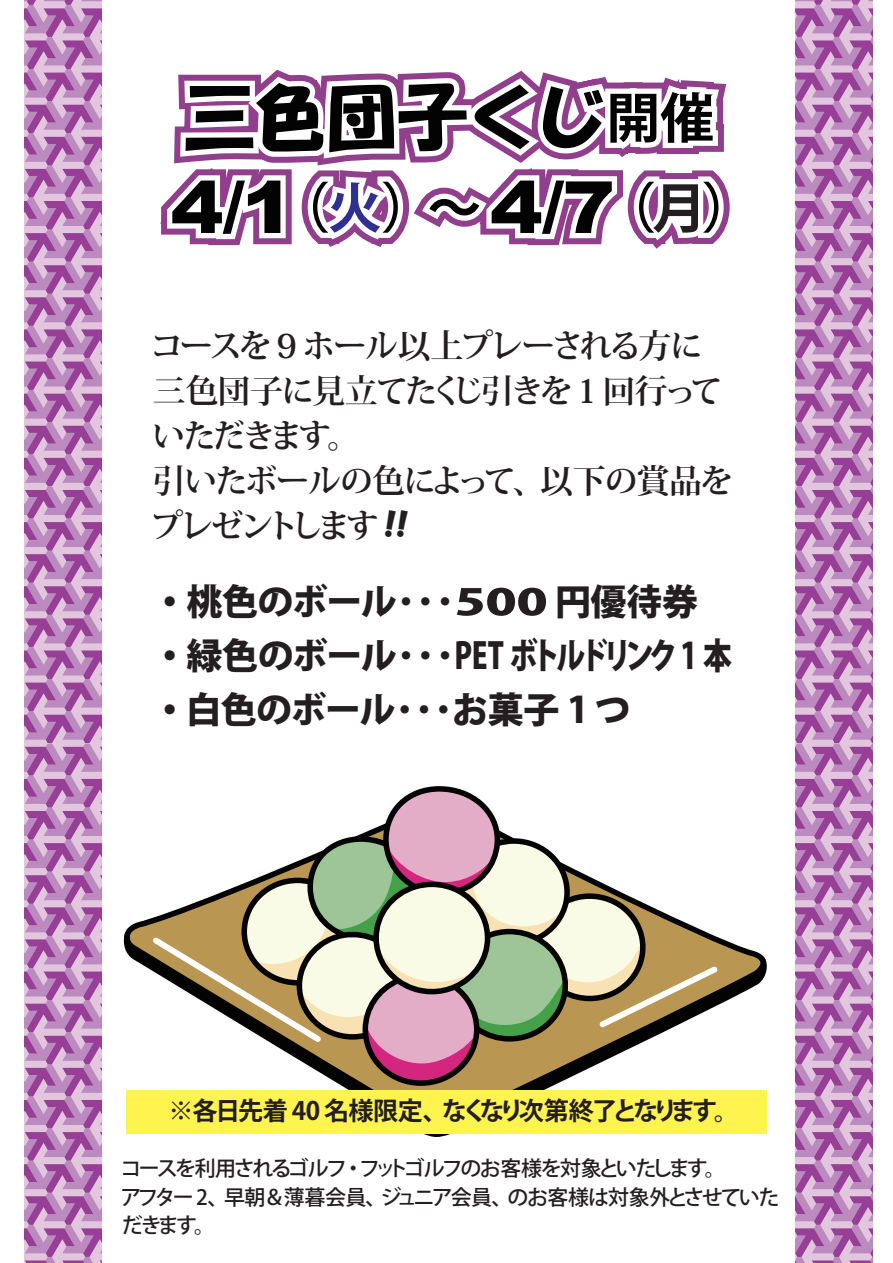
<style>
.page{position:relative;width:893px;height:1263px;background:#fff}
.page>*{position:absolute;margin:0;border:0;box-sizing:border-box;transform-origin:0 0}
.t1{font:900 72px "Arial";color:#030303;scale:1.1 1}
.t2{font:72px "HG Soei Kakupoptai";letter-spacing:-.02em;color:#030303}
.t3{font:800 36px/54px "Koz Go Pro";letter-spacing:-.02em;color:#231f20}
.t4{font:700 33px/45.2px "Koz Min Pro";letter-spacing:-.085em;color:#231f20}
.t5{font:700 25.2px "Koz Go Pro";letter-spacing:-.095em;color:#231f20}
.t6{font:500 21px/28.5px "Koz Go Pro";letter-spacing:-.11em;color:#231f20}
.s1{font-family:"Koz Go Pro";font-weight:700;font-size:54px}
.s2{font-family:"Koz Go Pro";font-weight:700;font-size:54px;color:#2e3092}
.s3{font-family:"Koz Go Pro";font-weight:700;font-size:54px;color:#231f20}
.s4{font-family:"HGS Soei Kakupoptai";font-weight:400}
.s5{font-weight:500}
</style>
<div class="page">
<svg style="left:160px;top:69px;width:570px;height:180px"></svg>
<svg style="left:123px;top:932px;width:644px;height:205px"></svg>
<svg style="left:153px;top:786px;width:564px;height:300px"></svg>
<svg style="left:24px;top:0;width:77px;height:1263px;background:#bc85bc"></svg>
<svg style="left:795px;top:0;width:77px;height:1263px;background:#bc85bb"></svg>
<div style="left:126px;top:1090px;width:641px;height:44px;background:#fff34f"></div>
<h1 class="t2" style="left:184px;top:81px;width:532px">三色団子くじ<span class="s1">開催</span></h1>
<h1 class="t1" style="left:171px;top:155px;width:533px">4/1<span class="s1">（</span><span class="s2">火</span><span class="s1">）～</span> 4/7<span class="s1">（</span><span class="s3">月</span><span class="s1">）</span></h1>
<p class="t4" style="left:150px;top:321px;width:585px">コースを 9 ホール以上プレーされる方に三色団子に見立てたくじ引きを 1 回行っていただきます。<br>引いたボールの色によって、以下の賞品をプレゼントします <span class="s4">!!</span></p>
<p class="t3" style="left:152px;top:578px;width:582px">・桃色のボール<span class="s5">・・・</span>500 円優待券・緑色のボール<span class="s5">・・・</span>PET ボトルドリンク1 本・白色のボール<span class="s5">・・・</span>お菓子 1 つ</p>
<p class="t5" style="left:168px;top:1094px;width:572px">※各日先着 40 名様限定、なくなり次第終了となります。</p>
<p class="t6" style="left:120px;top:1155px;width:661px">コースを利用されるゴルフ・フットゴルフのお客様を対象といたします。<br>アフター 2、早朝＆薄暮会員、ジュニア会員、のお客様は対象外とさせていただきます。</p>
</div>
